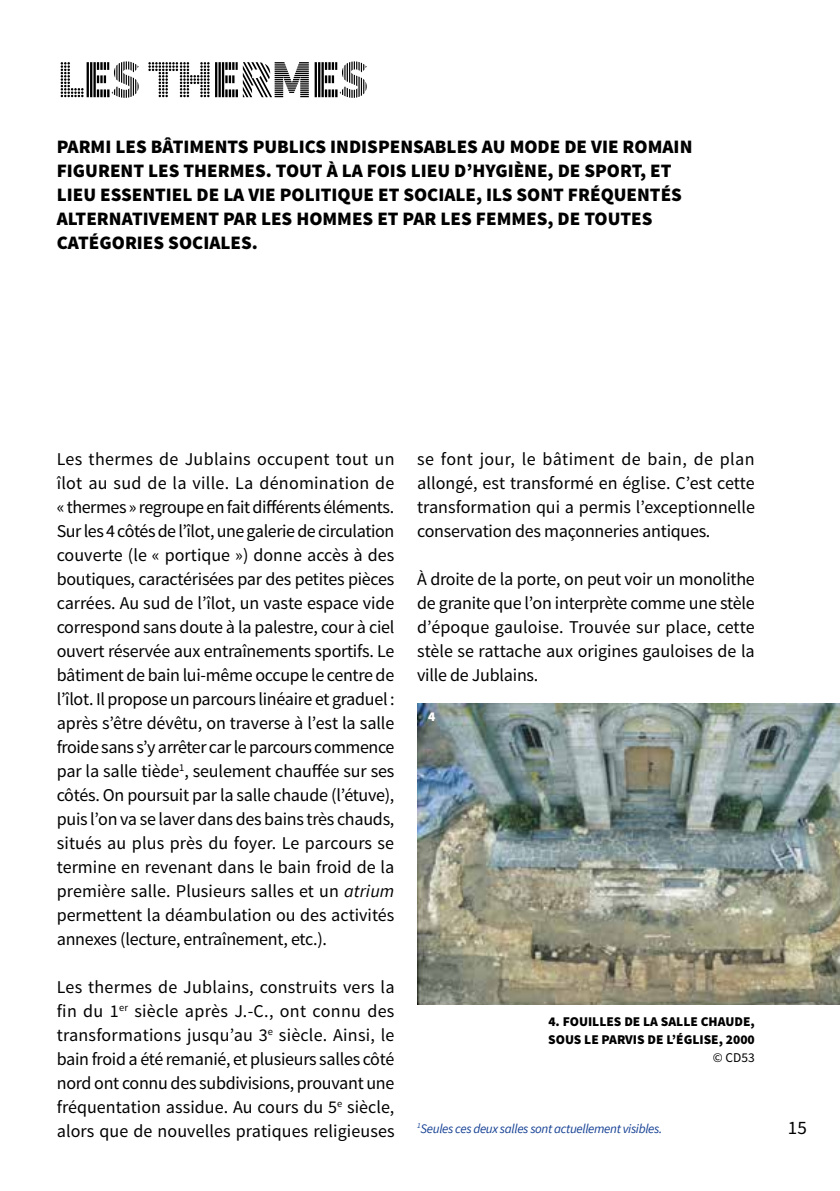
<style>
.page{position:relative;width:840px;height:1191px;background:#fff}
.page>*{position:absolute;margin:0;border:0;box-sizing:border-box;transform-origin:0 0}
.t1{font:54px "Source Sans Pro DISPLAY";letter-spacing:-.04em;color:#000}
.t2{font:900 19px/24px "Source Sans Pro";color:#000}
.t3{font:19px "Source Sans Pro";color:#000}
.t4{font:18px/24px "Source Sans Pro";color:#000;text-align:justify}
.t5{font:900 13.4px/18px "Source Sans Pro";color:#000}
.t6{font:13.4px "Source Sans Pro";color:#000}
.t7{font:900 13.4px "Source Sans Pro";color:#fff}
.t8{font:italic 13px "Source Sans Pro";letter-spacing:-.025em;color:#164194}
.s1{font-style:italic}
</style>
<div class="page">
<img style="left:417px;top:703px;width:422px;height:301px">
<h1 class="t1" style="left:57px;top:51px;width:313px">LES THERMES</h1>
<p class="t2" style="left:57px;top:135px;width:636px">PARMI LES BÂTIMENTS PUBLICS INDISPENSABLES AU MODE DE VIE ROMAIN FIGURENT LES THERMES. TOUT À LA FOIS LIEU D’HYGIÈNE, DE SPORT, ET LIEU ESSENTIEL DE LA VIE POLITIQUE ET SOCIALE, ILS SONT FRÉQUENTÉS ALTERNATIVEMENT PAR LES HOMMES ET PAR LES FEMMES, DE TOUTES CATÉGORIES SOCIALES.</p>
<p class="t4" style="left:57px;top:447px;width:339px">Les thermes de Jublains occupent tout un îlot au sud de la ville. La dénomination de « thermes » regroupe en fait différents éléments.<br>Sur les 4 côtés de l’îlot, une galerie de circulation couverte (le « portique ») donne accès à des boutiques, caractérisées par des petites pièces carrées. Au sud de l’îlot, un vaste espace vide correspond sans doute à la palestre, cour à ciel ouvert réservée aux entraînements sportifs. Le bâtiment de bain lui-même occupe le centre de l’îlot. Il propose un parcours linéaire et graduel : après s’être dévêtu, on traverse à l’est la salle froide sans s’y arrêter car le parcours commence par la salle tiède<sup>1</sup>, seulement chauffée sur ses côtés. On poursuit par la salle chaude (l’étuve), puis l’on va se laver dans des bains très chauds, situés au plus près du foyer. Le parcours se termine en revenant dans le bain froid de la première salle. Plusieurs salles et un <span class="s1">atrium </span>permettent la déambulation ou des activités annexes (lecture, entraînement, etc.).</p>
<p class="t4" style="left:57px;top:975px;width:339px">Les thermes de Jublains, construits vers la fin du 1<sup>er</sup> siècle après J.-C., ont connu des transformations jusqu’au 3<sup>e</sup> siècle. Ainsi, le bain froid a été remanié, et plusieurs salles côté nord ont connu des subdivisions, prouvant une fréquentation assidue. Au cours du 5<sup>e</sup> siècle, alors que de nouvelles pratiques religieuses</p>
<p class="t4" style="left:417px;top:447px;width:339px">se font jour, le bâtiment de bain, de plan allongé, est transformé en église. C’est cette transformation qui a permis l’exceptionnelle conservation des maçonneries antiques.</p>
<p class="t4" style="left:417px;top:567px;width:339px">À droite de la porte, on peut voir un monolithe de granite que l’on interprète comme une stèle d’époque gauloise. Trouvée sur place, cette stèle se rattache aux origines gauloises de la ville de Jublains.</p>
<p class="t7" style="left:428px;top:708px;width:9px">4</p>
<p class="t5" style="left:548px;top:1013px;width:208px">4. FOUILLES DE LA SALLE CHAUDE,<br>SOUS LE PARVIS DE L’ÉGLISE, 2000</p>
<p class="t6" style="left:712px;top:1049px;width:43px">© CD53</p>
<p class="t8" style="left:417px;top:1120px;width:246px"><sup>1</sup>Seules ces deux salles sont actuellement visibles.</p>
<p class="t3" style="left:787px;top:1116px;width:21px">15</p>
</div>
